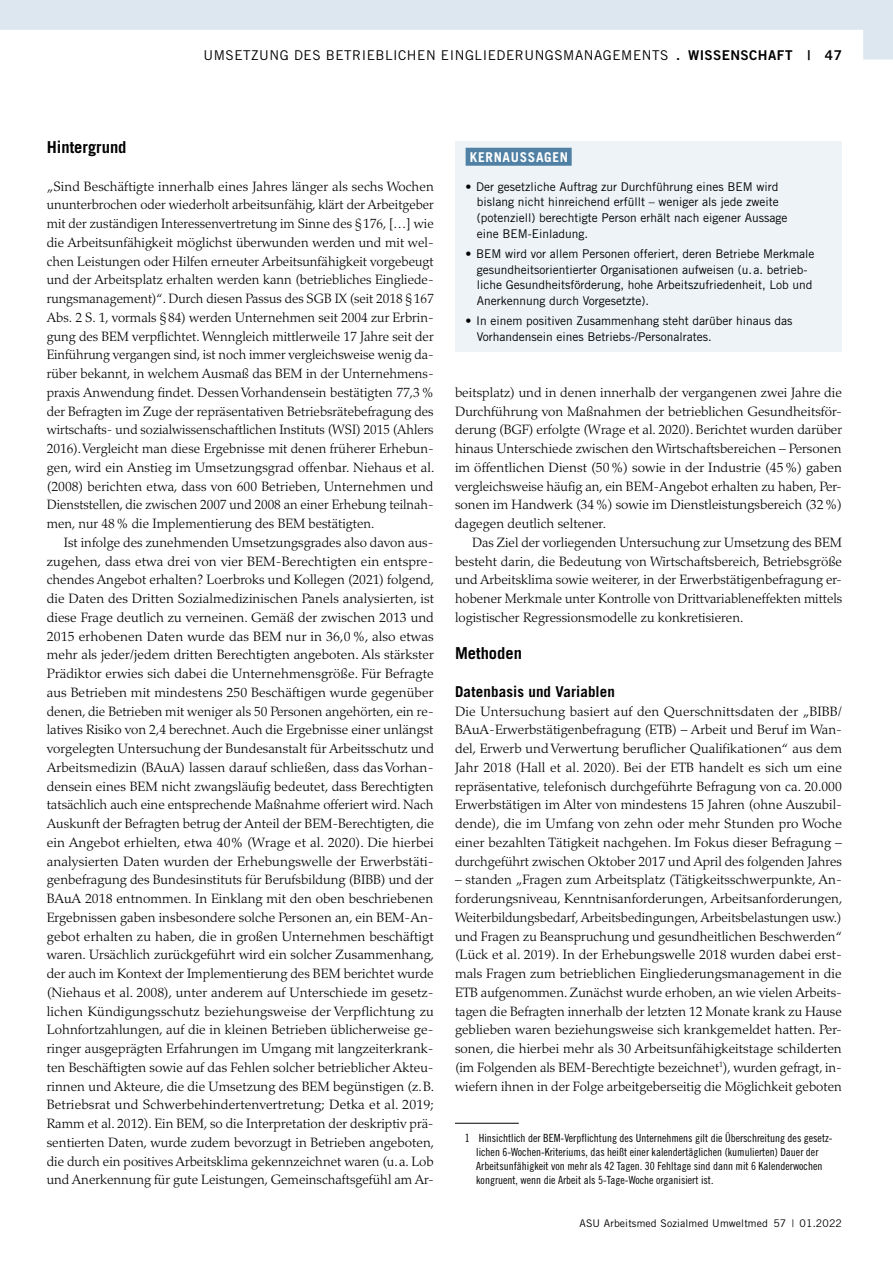
<style>
.page{position:relative;width:893px;height:1263px;background:#fff}
.page>*{position:absolute;margin:0;border:0;box-sizing:border-box;transform-origin:0 0}
.t1{font:700 16.5px "Trade Gothic LT Std";color:#000}
.t2{font:700 15px "Trade Gothic LT Std";letter-spacing:.005em;color:#000}
.t3{font:300 13.5px/18.8px "Palatino LT Std";color:#000;text-align:justify}
.t4{font:13.5px "Trade Gothic LT Std";color:#000}
.t5{font:13.5px "Trade Gothic LT Std Bd 2";letter-spacing:.03em;color:#000}
.t6{font:700 13.5px "Trade Gothic LT Std";letter-spacing:.05em;color:#fff}
.t7{font:12px/15.8px "Trade Gothic LT Std";color:#000}
.t8{font:11.25px/14.2px "Trade Gothic LT Std Cn 18";color:#000}
.t9{font:10.5px "Trade Gothic LT Std";letter-spacing:.01em;color:#000}
</style>
<div class="page">
<hr style="left:455px;top:1123px;width:64px;height:1px;background:#000">
<div style="left:455px;top:141px;width:387px;height:211px;background:#eef3f7"></div>
<div style="left:466px;top:148px;width:106px;height:18px;background:#5081a4"></div>
<svg style="left:0;top:0;width:893px;height:60px;fill:#e4ecf2"></svg>
<p class="t4" style="left:203px;top:47px;width:21px">Umsetzung</p>
<p class="t4" style="left:294px;top:47px;width:10px">des</p>
<p class="t4" style="left:326px;top:47px;width:9px">betrieblic</p>
<p class="t4" style="left:407px;top:47px;width:53px">hen Eingliederungsmanagements</p>
<p class="t5" style="left:676px;top:46px;width:167px">. WISSENSCHAFT | -47</p>
<p class="t1" style="left:47px;top:137px;width:81px">Hintergrund</p>
<p class="t3" style="left:47px;top:177px;width:389px">„Sind Beschäftigte innerhalb eines Jahres länger als sechs Wochen ununterbrochen oder wiederholt arbeitsunfähig, klärt der Arbeitgeber mit der zuständigen Interessenvertretung im Sinne des § 176, […] wie die Arbeitsunfähigkeit möglichst überwunden werden und mit wel&shy;chen Leistungen oder Hilfen erneuter Arbeitsunfähigkeit vorgebeugt und der Arbeitsplatz erhalten werden kann (betriebliches Eingliede&shy;rungsmanagement)“. Durch diesen Passus des SGB IX (seit 2018 § 167<br>Abs. 2 S. 1, vormals § 84) werden Unternehmen seit 2004 zur Erbrin&shy;gung des BEM verpflichtet. Wenngleich mittlerweile 17 Jahre seit der Einführung vergangen sind, ist noch immer vergleichsweise wenig da&shy;rüber bekannt, in welchem Ausmaß das BEM in der Unternehmens&shy;praxis Anwendung findet. Dessen Vorhandensein bestätigten 77,3% der Befragten im Zuge der repräsentativen Betriebsrätebefragung des wirtschafts- und sozialwissenschaftlichen Instituts (WSI) 2015 (Ahlers 2016). Vergleicht man diese Ergebnisse mit denen früherer Erhebun&shy;gen, wird ein Anstieg im Umsetzungsgrad offenbar. Niehaus et al. (2008) berichten etwa, dass von 600 Betrieben, Unternehmen und Dienststellen, die zwischen 2007 und 2008 an einer Erhebung teilnah&shy;men, nur 48% die Implementierung des BEM bestätigten.</p>
<p class="t3" style="left:47px;top:533px;width:389px;text-indent:17px">Ist infolge des zunehmenden Umsetzungsgrades also davon aus&shy;zugehen, dass etwa drei von vier BEM-Berechtigten ein entspre&shy;chendes Angebot erhalten? Loerbroks und Kollegen (2021) folgend, die Daten des Dritten Sozialmedizinischen Panels analysierten, ist diese Frage deutlich zu verneinen. Gemäß der zwischen 2013 und 2015 erhobenen Daten wurde das BEM nur in 36,0%, also etwas mehr als jeder/jedem dritten Berechtigten angeboten. Als stärkster Prädiktor erwies sich dabei die Unternehmensgröße. Für Befragte aus Betrieben mit mindestens 250 Beschäftigen wurde gegenüber denen, die Betrieben mit weniger als 50 Personen angehörten, ein re&shy;latives Risiko von 2,4 berechnet. Auch die Ergebnisse einer unlängst vorgelegten Untersuchung der Bundesanstalt für Arbeitsschutz und Arbeitsmedizin (BAuA) lassen darauf schließen, dass das Vorhan&shy;densein eines BEM nicht zwangsläufig bedeutet, dass Berechtigten tatsächlich auch eine entsprechende Maßnahme offeriert wird. Nach Auskunft der Befragten betrug der Anteil der BEM-Berechtigten, die ein Angebot erhielten, etwa 40% (Wrage et al. 2020). Die hierbei analysierten Daten wurden der Erhebungswelle der Erwerbstäti&shy;genbefragung des Bundesinstituts für Berufsbildung (BIBB) und der BAuA 2018 entnommen. In Einklang mit den oben beschriebenen Ergebnissen gaben insbesondere solche Personen an, ein BEM-An&shy;gebot erhalten zu haben, die in großen Unternehmen beschäftigt waren. Ursächlich zurückgeführt wird ein solcher Zusammenhang, der auch im Kontext der Implementierung des BEM berichtet wurde (Niehaus et al. 2008), unter anderem auf Unterschiede im gesetz&shy;lichen Kündigungsschutz beziehungsweise der Verpflichtung zu Lohnfortzahlungen, auf die in kleinen Betrieben üblicherweise ge&shy;ringer ausgeprägten Erfahrungen im Umgang mit langzeiterkrank&shy;ten Beschäftigten sowie auf das Fehlen solcher betrieblicher Akteu&shy;rinnen und Akteure, die die Umsetzung des BEM begünstigen (z.B.<br>Betriebsrat und Schwerbehindertenvertretung; Detka et al. 2019; Ramm et al. 2012). Ein BEM, so die Interpretation der deskriptiv prä&shy;sentierten Daten, wurde zudem bevorzugt in Betrieben angeboten, die durch ein positives Arbeitsklima gekennzeichnet waren (u.a. Lob und Anerkennung für gute Leistungen, Gemeinschaftsgefühl am Ar-</p>
<p class="t6" style="left:470px;top:149px;width:100px">KERNAUSSAGEN</p>
<p class="t7" style="left:477px;top:178px;width:312px;text-indent:-11px">• Der gesetzliche Auftrag zur Durchführung eines BEM wird bislang nicht hinreichend erfüllt – weniger als jede zweite (potenziell) berechtigte Person erhält nach eigener Aussage eine BEM-Einladung.</p>
<p class="t7" style="left:477px;top:246px;width:339px;text-indent:-11px">• BEM wird vor allem Personen offeriert, deren Betriebe Merkmale gesundheitsorientierter Organisationen aufweisen (u.a. betrieb&shy;liche Gesundheitsförderung, hohe Arbeitszufriedenheit, Lob und Anerkennung durch Vorgesetzte).</p>
<p class="t7" style="left:477px;top:313px;width:317px;text-indent:-11px">• In einem positiven Zusammenhang steht darüber hinaus das<br>Vorhandensein eines Betriebs-/Personalrates.</p>
<p class="t3" style="left:455px;top:383px;width:389px">beitsplatz) und in denen innerhalb der vergangenen zwei Jahre die Durchführung von Maßnahmen der betrieblichen Gesundheitsför&shy;derung (BGF) erfolgte (Wrage et al. 2020). Berichtet wurden darüber hinaus Unterschiede zwischen den Wirtschaftsbereichen – Personen im öffentlichen Dienst (50%) sowie in der Industrie (45%) gaben vergleichsweise häufig an, ein BEM-Angebot erhalten zu haben, Per&shy;sonen im Handwerk (34%) sowie im Dienstleistungsbereich (32%) dagegen deutlich seltener.</p>
<p class="t3" style="left:455px;top:533px;width:389px;text-indent:17px">Das Ziel der vorliegenden Untersuchung zur Umsetzung des BEM besteht darin, die Bedeutung von Wirtschaftsbereich, Betriebsgröße und Arbeitsklima sowie weiterer, in der Erwerbstätigenbefragung er&shy;hobener Merkmale unter Kontrolle von Drittvariableneffekten mittels logistischer Regressionsmodelle zu konkretisieren.</p>
<p class="t1" style="left:455px;top:643px;width:68px">Methoden</p>
<p class="t2" style="left:455px;top:682px;width:161px">Datenbasis und Variablen</p>
<p class="t3" style="left:455px;top:702px;width:389px">Die Untersuchung basiert auf den Querschnittsdaten der „BIBB/ BAuA-Erwerbstätigenbefragung (ETB) – Arbeit und Beruf im Wan&shy;del, Erwerb und Verwertung beruflicher Qualifikationen“ aus dem Jahr 2018 (Hall et al. 2020). Bei der ETB handelt es sich um eine repräsentative, telefonisch durchgeführte Befragung von ca. 20.000<br>Erwerbstätigen im Alter von mindestens 15 Jahren (ohne Auszubil&shy;dende), die im Umfang von zehn oder mehr Stunden pro Woche einer bezahlten Tätigkeit nachgehen. Im Fokus dieser Befragung – durchgeführt zwischen Oktober 2017 und April des folgenden Jahres</p>
<p class="t3" style="left:455px;top:871px;width:389px">– standen „Fragen zum Arbeitsplatz (Tätigkeitsschwerpunkte, An&shy;forderungsniveau, Kenntnisanforderungen, Arbeitsanforderungen, Weiterbildungsbedarf, Arbeitsbedingungen, Arbeitsbelastungen usw.) und Fragen zu Beanspruchung und gesundheitlichen Beschwerden“ (Lück et al. 2019). In der Erhebungswelle 2018 wurden dabei erst&shy;mals Fragen zum betrieblichen Eingliederungsmanagement in die ETB aufgenommen. Zunächst wurde erhoben, an wie vielen Arbeits&shy;tagen die Befragten innerhalb der letzten 12 Monate krank zu Hause geblieben waren beziehungsweise sich krankgemeldet hatten. Per&shy;sonen, die hierbei mehr als 30 Arbeitsunfähigkeitstage schilderten (im Folgenden als BEM-Berechtigte bezeichnet<sup>1</sup>), wurden gefragt, in&shy;wiefern ihnen in der Folge arbeitgeberseitig die Möglichkeit geboten</p>
<p class="t8" style="left:476px;top:1130px;width:357px;text-indent:-11px">1 Hinsichtlich der BEM-Verpflichtung des Unternehmens gilt die Überschreitung des gesetz&shy;lichen 6-Wochen-Kriteriums, das heißt einer kalendertäglichen (kumulierten) Dauer der Arbeitsunfähigkeit von mehr als 42 Tagen. 30 Fehltage sind dann mit 6 Kalenderwochen kongruent, wenn die Arbeit als 5-Tage-Woche organisiert ist.</p>
<p class="t9" style="left:579px;top:1217px;width:264px">ASU Arbeitsmed Sozialmed Umweltmed 57 | 01.2022</p>
</div>
